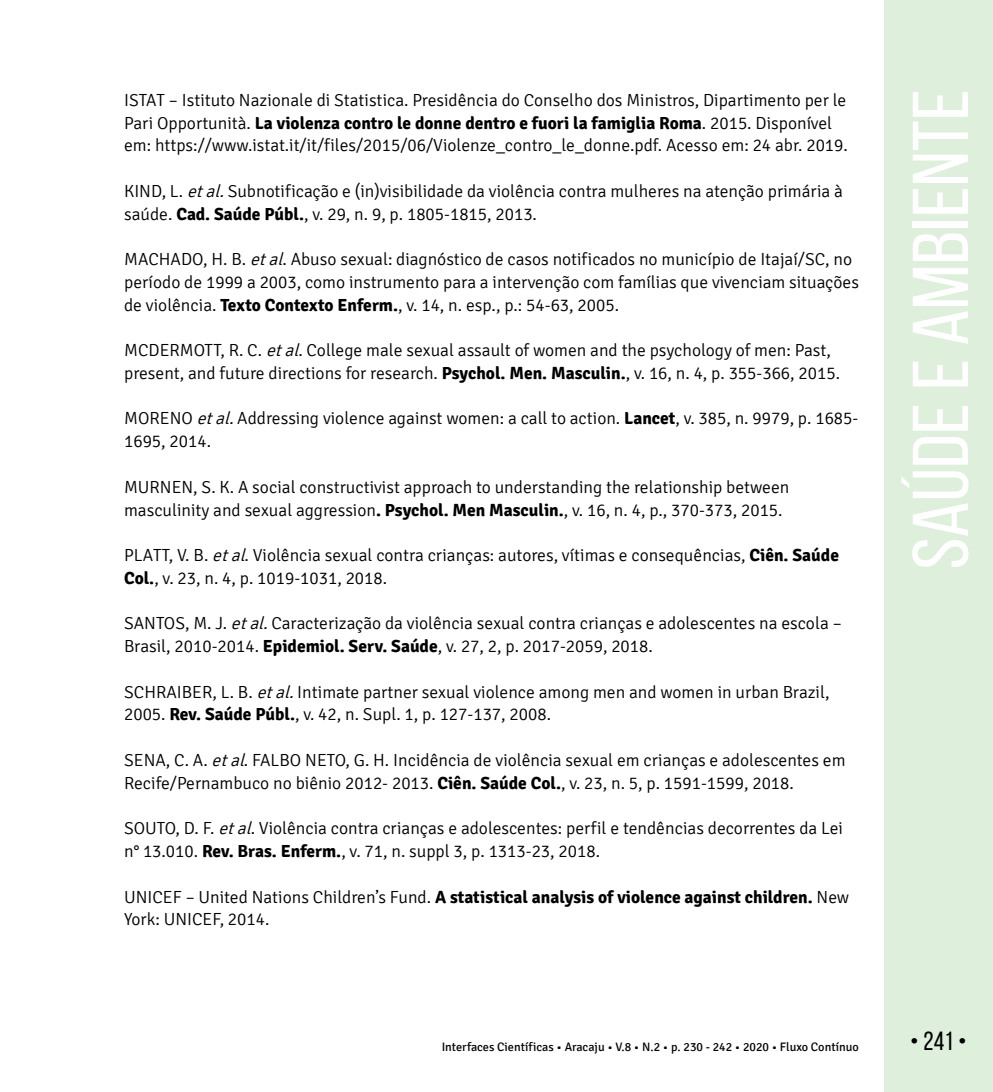
<style>
.page{position:relative;width:993px;height:1092px;background:#fff}
.page>*{position:absolute;margin:0;border:0;box-sizing:border-box;transform-origin:0 0}
.t1{font:78.75px "Bebas Neue";color:#fff;scale:1.09 1}
.t2{font:26.25px "Bebas Neue";color:#000}
.t3{font:300 17.5px/22.8px "Signika";color:#000}
.t4{font:12.25px "Signika";color:#000}
.s1{font-weight:700}
.s2{font-style:italic}
</style>
<div class="page">
<div style="left:883px;top:0;width:109px;height:1091px;background:#deefdc"></div>
<p class="t3" style="left:124px;top:89px;width:725px">ISTAT – Istituto Nazionale di Statistica. Presidência do Conselho dos Ministros, Dipartimento per le<br>Pari Opportunità. <span class="s1">La violenza contro le donne dentro e fuori la famiglia Roma</span>. 2015. Disponível em: https://www.istat.it/it/files/2015/06/Violenze_contro_le_donne.pdf. Acesso em: 24 abr. 2019.</p>
<p class="t3" style="left:124px;top:180px;width:720px">KIND, L. <span class="s2">etal.</span>Subnotificação e (in)visibilidade da violência contra mulheres na atenção primária à saúde. <span class="s1">Cad. Saúde Públ.</span>, v. 29, n. 9, p. 1805-1815, 2013.</p>
<p class="t3" style="left:124px;top:248px;width:736px">MACHADO, H. B. <span class="s2">etal</span>. Abuso sexual: diagnóstico de casos notificados no município de Itajaí/SC, no período de 1999 a 2003, como instrumento para a intervenção com famílias que vivenciam situações de violência. <span class="s1">Texto Contexto Enferm.</span>, v. 14, n. esp., p.: 54-63, 2005.</p>
<p class="t3" style="left:124px;top:339px;width:717px">MCDERMOTT, R. C. <span class="s2">etal</span>. College male sexual assault of women and the psychology of men: Past, present, and future directions for research. <span class="s1">Psychol. Men. Masculin.</span>, v. 16, n. 4, p. 355-366, 2015.</p>
<p class="t3" style="left:124px;top:407px;width:735px">MORENO <span class="s2">etal.</span>Addressing violence against women: a call to action. <span class="s1">Lancet</span>, v. 385, n. 9979, p. 1685-<br>1695, 2014.</p>
<p class="t3" style="left:124px;top:476px;width:666px">MURNEN, S. K. A social constructivist approach to understanding the relationship between masculinity and sexual aggression<span class="s1">. Psychol. Men Masculin.</span>, v. 16, n. 4, p., 370-373, 2015.</p>
<p class="t3" style="left:124px;top:544px;width:716px">PLATT, V. B. <span class="s2">etal</span>. Violência sexual contra crianças: autores, vítimas e consequências, <span class="s1">Ciên. Saúde<br>Col.</span>, v. 23, n. 4, p. 1019-1031, 2018.</p>
<p class="t3" style="left:124px;top:612px;width:718px">SANTOS, M. J. <span class="s2">etal.</span>Caracterização da violência sexual contra crianças e adolescentes na escola –<br>Brasil, 2010-2014. <span class="s1">Epidemiol. Serv. Saúde</span>, v. 27, 2, p. 2017-2059, 2018.</p>
<p class="t3" style="left:124px;top:680px;width:706px">SCHRAIBER, L. B. <span class="s2">etal.</span>Intimate partner sexual violence among men and women in urban Brazil,<br>2005. <span class="s1">Rev. Saúde Públ.</span>, v. 42, n. Supl. 1, p. 127-137, 2008.</p>
<p class="t3" style="left:124px;top:749px;width:722px">SENA, C. A. <span class="s2">etal</span>. FALBO NETO, G. H. Incidência de violência sexual em crianças e adolescentes em<br>Recife/Pernambuco no biênio 2012- 2013. <span class="s1">Ciên. Saúde Col.</span>, v. 23, n. 5, p. 1591-1599, 2018.</p>
<p class="t3" style="left:124px;top:817px;width:720px">SOUTO, D. F. <span class="s2">etal</span>. Violência contra crianças e adolescentes: perfil e tendências decorrentes da Lei n° 13.010. <span class="s1">Rev. Bras. Enferm.</span>, v. 71, n. suppl 3, p. 1313-23, 2018.</p>
<p class="t3" style="left:124px;top:885px;width:726px">UNICEF – United Nations Children’s Fund. <span class="s1">A statistical analysis of violence against children.</span> New<br>York: UNICEF, 2014.</p>
<h1 class="t1" style="left:897px;top:569px;width:442px;rotate:-90deg">Saúde e Ambiente</h1>
<p class="t4" style="left:441px;top:1040px;width:418px">Interfaces Científicas • Aracaju • V.8 • N.2 • p. 230 - 242 • 2020 • Fluxo Contínuo</p>
<h2 class="t2" style="left:909px;top:1026px;width:58px">• 241 •</h2>
</div>
